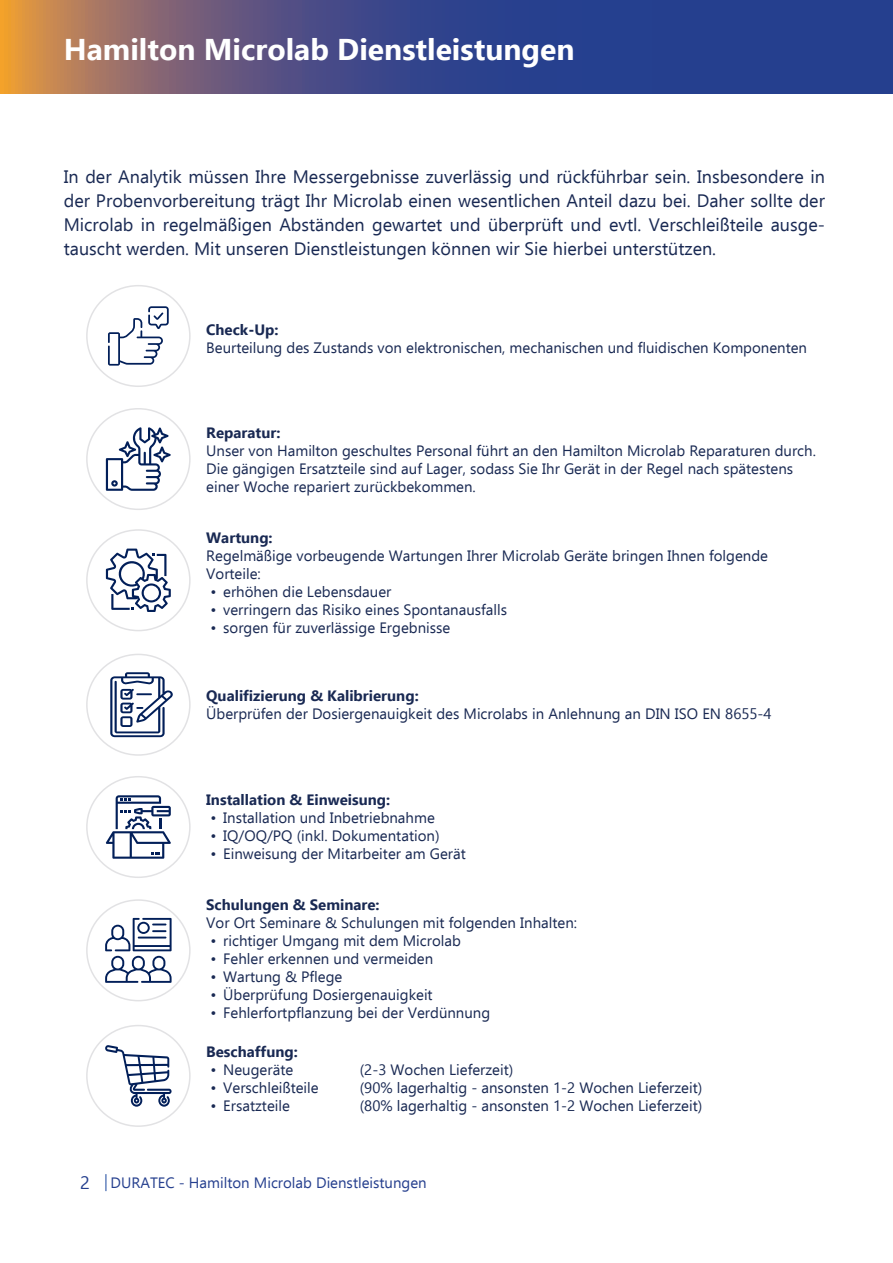
<style>
.page{position:relative;width:893px;height:1263px;background:#fff}
.page>*{position:absolute;margin:0;border:0;box-sizing:border-box;transform-origin:0 0}
.t1{font:700 30px "Ebrima";color:#fff}
.t2{font:18px/24px "Ebrima";color:#192953;text-align:justify}
.t3{font:18px "Ebrima";color:#253f8e}
.t4{font:15px/18px "Ebrima";color:#192953}
.t5{font:700 15px "Ebrima";color:#192953}
.t6{font:15px "Ebrima";color:#253f8e}
</style>
<div class="page">
<svg style="left:0;top:0;width:893px;height:94px;background:#4e5081"></svg>
<svg style="left:106px;top:1174px;width:1px;height:17px"></svg>
<svg style="left:106px;top:549px;width:65px;height:63px"></svg>
<div style="left:86px;top:529px;width:105px;height:102px;border:2px solid #e2e2e4;border-radius:50%"></div>
<svg style="left:110px;top:672px;width:63px;height:65px"></svg>
<div style="left:86px;top:654px;width:105px;height:102px;border:2px solid #e2e2e4;border-radius:50%"></div>
<svg style="left:106px;top:795px;width:65px;height:64px"></svg>
<div style="left:86px;top:776px;width:105px;height:102px;border:2px solid #e2e2e4;border-radius:50%"></div>
<svg style="left:105px;top:1045px;width:67px;height:62px"></svg>
<div style="left:86px;top:1025px;width:105px;height:102px;border:2px solid #e2e2e4;border-radius:50%"></div>
<svg style="left:105px;top:918px;width:67px;height:65px"></svg>
<div style="left:86px;top:899px;width:105px;height:102px;border:2px solid #e2e2e4;border-radius:50%"></div>
<svg style="left:106px;top:427px;width:65px;height:64px"></svg>
<div style="left:86px;top:408px;width:105px;height:102px;border:2px solid #e2e2e4;border-radius:50%"></div>
<svg style="left:108px;top:306px;width:61px;height:60px"></svg>
<div style="left:86px;top:285px;width:105px;height:102px;border:2px solid #e2e2e4;border-radius:50%"></div>
<h1 class="t1" style="left:64px;top:26px;width:512px">Hamilton Microlab Dienstleistungen</h1>
<p class="t2" style="left:64px;top:164px;width:763px">In der Analytik müssen Ihre Messergebnisse zuverlässig und rückführbar sein. Insbesondere in der Probenvorbereitung trägt Ihr Microlab einen wesentlichen Anteil dazu bei. Daher sollte der Microlab in regelmäßigen Abständen gewartet und überprüft und evtl. Verschleißteile ausge&shy;tauscht werden. Mit unseren Dienstleistungen können wir Sie hierbei unterstützen.</p>
<p class="t5" style="left:206px;top:317px;width:74px">Check-Up:</p>
<p class="t4" style="left:206px;top:338px;width:602px">Beurteilung des Zustands von elektronischen, mechanischen und fluidischen Komponenten</p>
<p class="t5" style="left:206px;top:421px;width:76px">Reparatur:</p>
<p class="t4" style="left:206px;top:442px;width:611px">Unser von Hamilton geschultes Personal führt an den Hamilton Microlab Reparaturen durch.</p>
<p class="t4" style="left:206px;top:460px;width:588px">Die gängigen Ersatzteile sind auf Lager, sodass Sie Ihr Gerät in der Regel nach spätestens einer Woche repariert zurückbekommen.</p>
<p class="t5" style="left:206px;top:525px;width:68px">Wartung:</p>
<p class="t4" style="left:206px;top:546px;width:563px">Regelmäßige vorbeugende Wartungen Ihrer Microlab Geräte bringen Ihnen folgende</p>
<p class="t4" style="left:206px;top:564px;width:56px">Vorteile:</p>
<p class="t4" style="left:210px;top:582px;width:182px">• erhöhen die Lebensdauer</p>
<p class="t4" style="left:210px;top:600px;width:298px">• verringern das Risiko eines Spontanausfalls</p>
<p class="t4" style="left:210px;top:618px;width:241px">• sorgen für zuverlässige Ergebnisse</p>
<p class="t5" style="left:206px;top:683px;width:214px">Qualifizierung &amp; Kalibrierung:</p>
<p class="t4" style="left:206px;top:704px;width:567px">Überprüfen der Dosiergenauigkeit des Microlabs in Anlehnung an DIN ISO EN 8655-4</p>
<p class="t5" style="left:206px;top:787px;width:186px">Installation &amp; Einweisung:</p>
<p class="t4" style="left:210px;top:808px;width:226px">• Installation und Inbetriebnahme</p>
<p class="t4" style="left:210px;top:826px;width:231px">• IQ/OQ/PQ (inkl. Dokumentation)</p>
<p class="t4" style="left:210px;top:844px;width:257px">• Einweisung der Mitarbeiter am Gerät</p>
<p class="t5" style="left:206px;top:892px;width:175px">Schulungen &amp; Seminare:</p>
<p class="t4" style="left:206px;top:913px;width:372px">Vor Ort Seminare &amp; Schulungen mit folgenden Inhalten:</p>
<p class="t4" style="left:210px;top:931px;width:252px">• richtiger Umgang mit dem Microlab</p>
<p class="t4" style="left:210px;top:949px;width:224px">• Fehler erkennen und vermeiden</p>
<p class="t4" style="left:210px;top:967px;width:133px">• Wartung &amp; Pflege</p>
<p class="t4" style="left:210px;top:985px;width:224px">• Überprüfung Dosiergenauigkeit</p>
<p class="t4" style="left:210px;top:1003px;width:281px">• Fehlerfortpflanzung bei der Verdünnung</p>
<p class="t5" style="left:206px;top:1039px;width:93px">Beschaffung:</p>
<p class="t4" style="left:210px;top:1060px;width:84px">• Neugeräte</p>
<p class="t4" style="left:360px;top:1060px;width:155px">(2-3 Wochen Lieferzeit)</p>
<p class="t4" style="left:210px;top:1078px;width:110px">• Verschleißteile</p>
<p class="t4" style="left:360px;top:1078px;width:344px">(90% lagerhaltig - ansonsten 1-2 Wochen Lieferzeit)</p>
<p class="t4" style="left:210px;top:1096px;width:81px">• Ersatzteile</p>
<p class="t4" style="left:360px;top:1096px;width:344px">(80% lagerhaltig - ansonsten 1-2 Wochen Lieferzeit)</p>
<p class="t3" style="left:80px;top:1169px;width:11px">2</p>
<p class="t6" style="left:111px;top:1172px;width:318px">DURATEC - Hamilton Microlab Dienstleistungen</p>
</div>
